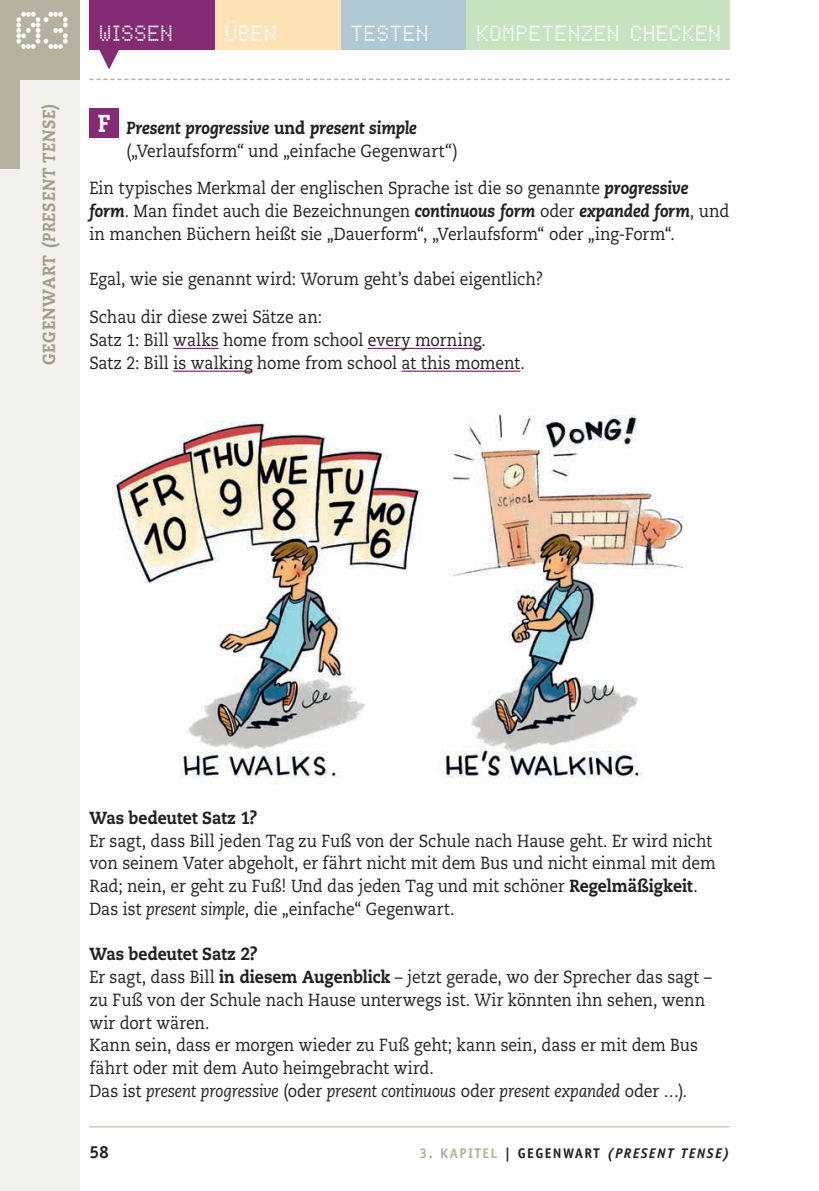
<style>
.page{position:relative;width:819px;height:1191px;background:#fff}
.page>*{position:absolute;margin:0;border:0;box-sizing:border-box;transform-origin:0 0}
.t1{font:54.25px "Dot Matrix Two";color:#fff;scale:.9 1}
.t2{font:22.75px "Dot Matrix Two";letter-spacing:.05em;color:#fff;scale:.9 1}
.t3{font:17.5px/22.8px "Caecilia LT Std";letter-spacing:-.005em;color:#231f20;scale:.9 1}
.t4{font:italic 800 17.5px "Caecilia LT Std";color:#a19f85;scale:.9 1}
.t5{font:800 17.5px "Caecilia LT Std";letter-spacing:-.01em;color:#231f20;scale:.9 1}
.t6{font:700 17.5px "Officina Serif Std";color:#231f20}
.t7{font:italic 700 14px "Officina Sans Std";letter-spacing:.1em;color:#231f20}
.s1{font-style:normal}
.s2{font-weight:800;font-size:24.5px;color:#fff}
.s3{font-weight:800;font-style:italic}
.s4{font-weight:800}
.s5{font-style:italic}
.s6{font-style:normal;color:#b3b2a0}
</style>
<div class="page">
<div style="left:0;top:0;width:79px;height:1191px;background:#f1f1ee"></div>
<hr style="left:89px;top:1126px;width:640px;height:1px;background:#b3b2a0">
<svg style="left:89px;top:79px;width:640px;height:1px"></svg>
<div style="left:0;top:0;width:79px;height:79px;background:#b3b2a0"></div>
<div style="left:0;top:0;width:20px;height:169px;background:#b3b2a0"></div>
<div style="left:215px;top:0;width:126px;height:50px;background:#fee3b7"></div>
<div style="left:341px;top:0;width:125px;height:50px;background:#b0c8d3"></div>
<div style="left:466px;top:0;width:263px;height:50px;background:#c7e3c0"></div>
<div style="left:89px;top:0;width:126px;height:50px;background:#832b73"></div>
<svg style="left:99px;top:50px;width:20px;height:19px"></svg>
<img style="left:112px;top:414px;width:572px;height:371px">
<hr style="left:173px;top:348px;width:46px;height:1px;background:#832b73">
<hr style="left:368px;top:348px;width:113px;height:1px;background:#832b73">
<hr style="left:173px;top:370px;width:79px;height:2px;background:#832b73">
<hr style="left:401px;top:370px;width:119px;height:2px;background:#832b73">
<div style="left:89px;top:108px;width:30px;height:29px;background:#832b73"></div>
<h1 class="t1" style="left:14px;top:1px;width:64px">03</h1>
<h2 class="t2" style="left:99px;top:21px;width:83px">WISSEN</h2>
<h2 class="t2" style="left:225px;top:21px;width:58px">ÜBEN</h2>
<h2 class="t2" style="left:351px;top:21px;width:15px">TESTEN</h2>
<h2 class="t2" style="left:476px;top:21px;width:273px">KOMPETENZEN CHECKEN</h2>
<p class="t4" style="left:39px;top:365px;width:292px;rotate:-90deg"><span class="s1">gegenwart</span> (present tense)</p>
<p class="t3" style="left:126px;top:117px;width:369px;text-indent:-28px"><span class="s2">F</span> <span class="s3">Present progressive</span> <span class="s4">und</span> <span class="s3">present simple </span>(„Verlaufsform<span class="s5">“</span> und „einfache Gegenwart<span class="s5">“</span>)</p>
<p class="t3" style="left:89px;top:177px;width:712px">Ein typisches Merkmal der englischen Sprache ist die so genannte <span class="s3">progressive form</span>. Man findet auch die Bezeichnungen <span class="s3">continuous form</span> oder <span class="s3">expanded form</span>, und in manchen Büchern heißt sie „Dauerform“, „Verlaufsform“ oder „ing-Form“.</p>
<p class="t3" style="left:89px;top:261px;width:506px;line-height:37.6px">Egal, wie sie genannt wird: Worum geht’s dabei eigentlich?<br>Schau dir diese zwei Sätze an:</p>
<p class="t3" style="left:89px;top:329px;width:485px">Satz 1: Bill walks home from school every morning.<br>Satz 2: Bill is walking home from school at this moment.</p>
<p class="t5" style="left:89px;top:806px;width:188px">Was bedeutet Satz 1?</p>
<p class="t3" style="left:89px;top:829px;width:697px">Er sagt, dass Bill jeden Tag zu Fuß von der Schule nach Hause geht. Er wird nicht von seinem Vater abgeholt, er fährt nicht mit dem Bus und nicht einmal mit dem Rad; nein, er geht zu Fuß! Und das jeden Tag und mit schöner <span class="s4">Regelmäßigkeit</span>.<br>Das ist <span class="s5">present simple</span>, die „einfache“ Gegenwart.</p>
<p class="t3" style="left:89px;top:943px;width:693px"><span class="s4">Was bedeutet Satz 2?<br></span>Er sagt, dass Bill <span class="s4">in diesem Augenblick</span> – jetzt gerade, wo der Sprecher das sagt – zu Fuß von der Schule nach Hause unterwegs ist. Wir könnten ihn sehen, wenn wir dort wären.<br>Kann sein, dass er morgen wieder zu Fuß geht; kann sein, dass er mit dem Bus fährt oder mit dem Auto heimgebracht wird.<br>Das ist <span class="s5">present progressive</span> (oder <span class="s5">present continuous</span> oder <span class="s5">present expanded</span> oder …).</p>
<p class="t6" style="left:89px;top:1140px;width:21px">58</p>
<p class="t7" style="left:419px;top:1144px;width:311px"><span class="s6">3. KAPITEL</span> <span class="s1">| GEGENWART</span> (PRESENT TENSE)</p>
</div>
